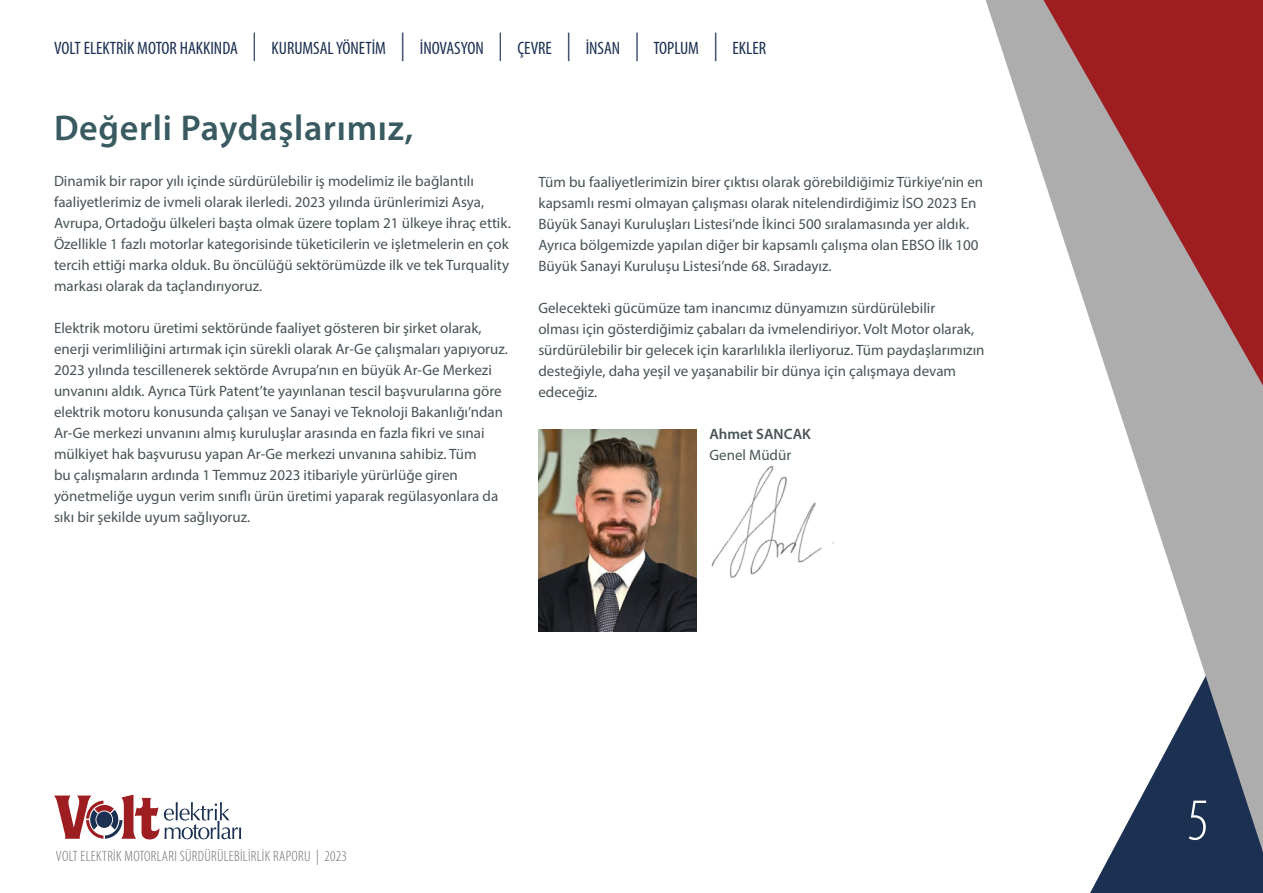
<style>
.page{position:relative;width:1263px;height:893px;background:#fff}
.page>*{position:absolute;margin:0;border:0;box-sizing:border-box;transform-origin:0 0}
.t1{font:300 condensed 60px "Myriad Pro";color:#fff}
.t2{font:600 36px "Myriad Pro";letter-spacing:.02em;color:#385a60}
.t3{font:condensed 18px "Myriad Pro";color:#1c3052}
.t4{font:15px/21px "Myriad Pro";color:#485357}
.t5{font:300 condensed 15px "Myriad Pro";letter-spacing:.02em;color:#6f6f6f}
.t6{font:600 15px "Myriad Pro";color:#485357}
.s1{font-weight:300;font-size:28.5px}
</style>
<div class="page">
<img style="left:538px;top:429px;width:159px;height:203px">
<img style="left:712px;top:467px;width:121px;height:110px">
<svg style="left:985px;top:0;width:278px;height:893px"></svg>
<svg style="left:1030px;top:0;width:233px;height:421px;background:#b1797b"></svg>
<svg style="left:54px;top:795px;width:187px;height:44px"></svg>
<p class="t3" style="left:54px;top:37px;width:714px">VOLT ELEKTRİK MOTOR HAKKINDA <span class="s1">|</span> KURUMSAL YÖNETİM <span class="s1">|</span> İNOVASYON <span class="s1">|</span> ÇEVRE <span class="s1">|</span> İNSAN <span class="s1">|</span> TOPLUM <span class="s1">|</span> EKLER</p>
<h2 class="t2" style="left:54px;top:105px;width:361px">Değerli Paydaşlarımız,</h2>
<p class="t4" style="left:54px;top:170px;width:458px">Dinamik bir rapor yılı içinde sürdürülebilir iş modelimiz ile bağlantılı faaliyetlerimiz de ivmeli olarak ilerledi. 2023 yılında ürünlerimizi Asya, Avrupa, Ortadoğu ülkeleri başta olmak üzere toplam 21 ülkeye ihraç ettik.<br>Özellikle 1 fazlı motorlar kategorisinde tüketicilerin ve işletmelerin en çok tercih ettiği marka olduk. Bu öncülüğü sektörümüzde ilk ve tek Turquality markası olarak da taçlandırıyoruz.</p>
<p class="t4" style="left:54px;top:317px;width:455px">Elektrik motoru üretimi sektöründe faaliyet gösteren bir şirket olarak, enerji verimliliğini artırmak için sürekli olarak Ar-Ge çalışmaları yapıyoruz.<br>2023 yılında tescillenerek sektörde Avrupa’nın en büyük Ar-Ge Merkezi unvanını aldık. Ayrıca Türk Patent’te yayınlanan tescil başvurularına göre elektrik motoru konusunda çalışan ve Sanayi ve Teknoloji Bakanlığı’ndan Ar-Ge merkezi unvanını almış kuruluşlar arasında en fazla fikri ve sınai mülkiyet hak başvurusu yapan Ar-Ge merkezi unvanına sahibiz. Tüm<br>bu çalışmaların ardında 1 Temmuz 2023 itibariyle yürürlüğe giren yönetmeliğe uygun verim sınıflı ürün üretimi yaparak regülasyonlara da sıkı bir şekilde uyum sağlıyoruz.</p>
<p class="t4" style="left:538px;top:171px;width:446px">Tüm bu faaliyetlerimizin birer çıktısı olarak görebildiğimiz Türkiye’nin en kapsamlı resmi olmayan çalışması olarak nitelendirdiğimiz İSO 2023 En Büyük Sanayi Kuruluşları Listesi’nde İkinci 500 sıralamasında yer aldık.<br>Ayrıca bölgemizde yapılan diğer bir kapsamlı çalışma olan EBSO İlk 100<br>Büyük Sanayi Kuruluşu Listesi’nde 68. Sıradayız.</p>
<p class="t4" style="left:538px;top:297px;width:448px">Gelecekteki gücümüze tam inancımız dünyamızın sürdürülebilir<br>olması için gösterdiğimiz çabaları da ivmelendiriyor. Volt Motor olarak, sürdürülebilir bir gelecek için kararlılıkla ilerliyoruz. Tüm paydaşlarımızın desteğiyle, daha yeşil ve yaşanabilir bir dünya için çalışmaya devam edeceğiz.</p>
<p class="t6" style="left:709px;top:424px;width:103px">Ahmet SANCAK</p>
<p class="t4" style="left:709px;top:444px;width:83px">Genel Müdür</p>
<p class="t5" style="left:56px;top:848px;width:293px">VOLT ELEKTRİK MOTORLARI SÜRDÜRÜLEBİLİRLİK RAPORU | 2023</p>
<h1 class="t1" style="left:1187px;top:788px;width:23px">5</h1>
</div>
